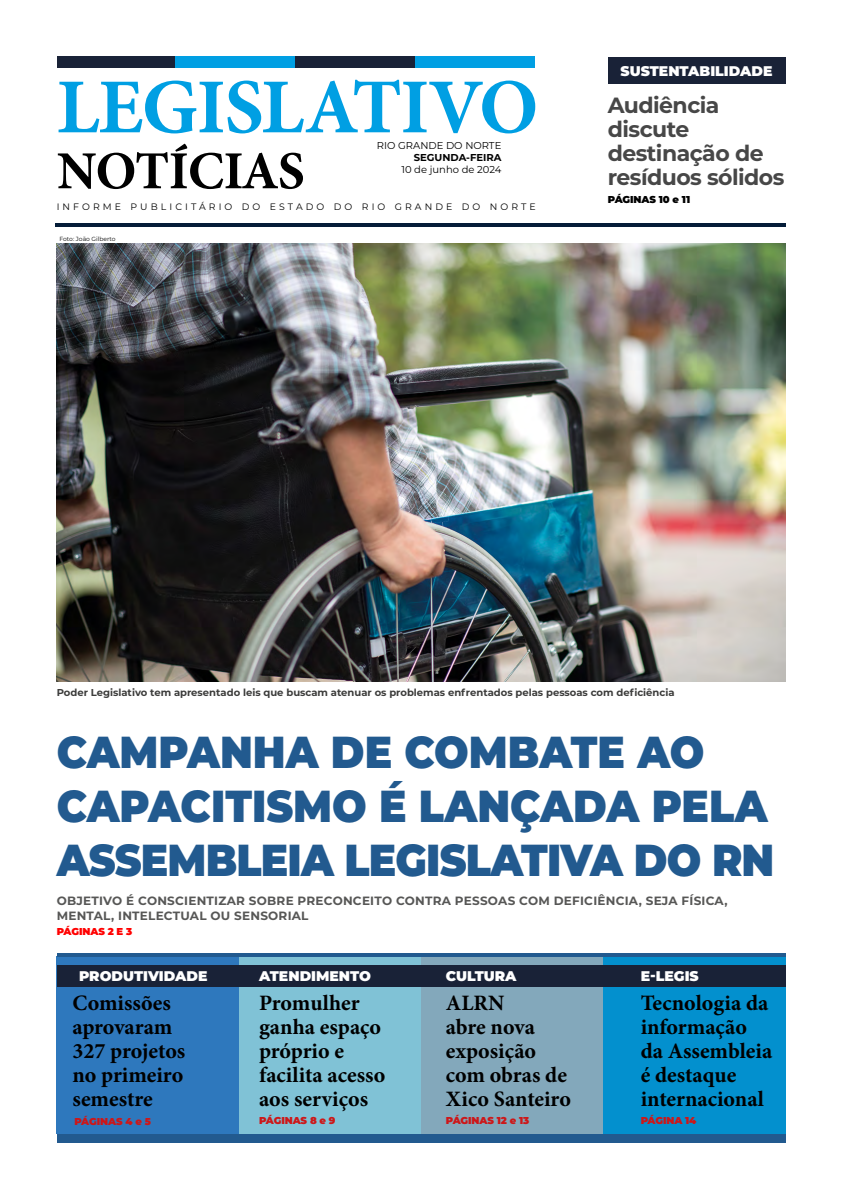
<style>
.page{position:relative;width:842px;height:1191px;background:#fff}
.page>*{position:absolute;margin:0;border:0;box-sizing:border-box;transform-origin:0 0}
.t1{font:700 77.8px "Minion Pro";letter-spacing:-.02em;color:#009fe3}
.t2{font:700 53.5px "Minion Pro";letter-spacing:-.02em;color:#000}
.t3{font:900 44.7px/54px "Montserrat";letter-spacing:-.01em;color:#225a8f;scale:.91 1}
.t4{font:700 22px/24px "Minion Pro";color:#000}
.t5{font:700 22px/24px "Montserrat";letter-spacing:-.025em;color:#474747}
.t6{font:900 14px "Montserrat";color:#fff}
.t7{font:700 12px/15px "Montserrat";letter-spacing:.02em;color:#575756}
.t8{font:700 10px "Montserrat";color:#3c3c3b}
.t9{font:900 10px "Montserrat";letter-spacing:-.01em;color:#cd1719}
.t10{font:10px "Montserrat";color:#000}
.t11{font:700 10px "Montserrat";color:#000}
.t12{font:900 10px "Montserrat";letter-spacing:-.01em;color:#000}
.t13{font:900 10px "Montserrat";letter-spacing:-.01em;color:#f00}
.t14{font:9.3px "Montserrat";letter-spacing:.33em;color:#000}
.t15{font:6px "Montserrat";color:#000}
</style>
<div class="page">
<div style="left:608px;top:57px;width:177px;height:26px;background:#192237"></div>
<div style="left:420px;top:956px;width:183px;height:178px;background:#83a8bb"></div>
<div style="left:238px;top:956px;width:182px;height:178px;background:#80c2d6"></div>
<div style="left:603px;top:956px;width:182px;height:178px;background:#0390ce"></div>
<div style="left:57px;top:956px;width:182px;height:178px;background:#2e78bd"></div>
<div style="left:57px;top:965px;width:728px;height:22px;background:#192237"></div>
<div style="left:57px;top:1134px;width:728px;height:8px;background:#225a8f"></div>
<hr style="left:57px;top:953px;width:728px;height:3px;background:#225a8f">
<div style="left:57px;top:57px;width:119px;height:11px;background:#192237"></div>
<hr style="left:55px;top:224px;width:730px;height:3px;background:#041c38">
<div style="left:295px;top:57px;width:120px;height:11px;background:#192237"></div>
<div style="left:175px;top:57px;width:120px;height:11px;background:#009fe3"></div>
<div style="left:415px;top:57px;width:119px;height:11px;background:#009fe3"></div>
<img style="left:57px;top:244px;width:728px;height:438px">
<h1 class="t1" style="left:57px;top:53px;width:483px">LEGISLATIVO</h1>
<h2 class="t2" style="left:57px;top:133px;width:249px">NOTÍCIAS</h2>
<p class="t10" style="left:377px;top:139px;width:126px">RIO GRANDE DO NORTE</p>
<p class="t11" style="left:414px;top:151px;width:89px">SEGUNDA-FEIRA</p>
<p class="t10" style="left:401px;top:163px;width:101px">10 de junho de 2024</p>
<p class="t14" style="left:57px;top:200px;width:481px">INFORME PUBLICITÁRIO DO ESTADO DO RIO GRANDE DO NORTE</p>
<p class="t15" style="left:60px;top:235px;width:58px">Foto: João Gilberto</p>
<p class="t6" style="left:620px;top:60px;width:153px">SUSTENTABILIDADE</p>
<p class="t5" style="left:608px;top:92px;width:178px">Audiência discute destinação de resíduos sólidos</p>
<p class="t12" style="left:608px;top:191px;width:84px">PÁGINAS 10 e 11</p>
<p class="t8" style="left:57px;top:685px;width:619px">Poder Legislativo tem apresentado leis que buscam atenuar os problemas enfrentados pelas pessoas com deficiência</p>
<h3 class="t3" style="left:57px;top:722px;width:790px">CAMPANHA DE COMBATE AO<br>CAPACITISMO É LANÇADA PELA<br>ASSEMBLEIA LEGISLATIVA DO RN</h3>
<p class="t7" style="left:57px;top:893px;width:672px">OBJETIVO É CONSCIENTIZAR SOBRE PRECONCEITO CONTRA PESSOAS COM DEFICIÊNCIA, SEJA FÍSICA,<br>MENTAL, INTELECTUAL OU SENSORIAL</p>
<p class="t13" style="left:57px;top:924px;width:77px">PÁGINAS 2 E 3</p>
<p class="t6" style="left:79px;top:965px;width:130px">PRODUTIVIDADE</p>
<p class="t6" style="left:259px;top:965px;width:114px">ATENDIMENTO</p>
<p class="t6" style="left:446px;top:965px;width:72px">CULTURA</p>
<p class="t6" style="left:641px;top:965px;width:60px">E-LEGIS</p>
<p class="t4" style="left:72px;top:991px;width:114px">Comissões aprovaram<br>327 projetos no primeiro semestre</p>
<p class="t4" style="left:259px;top:991px;width:128px">Promulher ganha espaço próprio e facilita acesso aos serviços</p>
<p class="t9" style="left:259px;top:1113px;width:78px">PÁGINAS 8 e 9</p>
<p class="t9" style="left:74px;top:1113px;width:78px">PÁGINAS 4 e 5</p>
<p class="t4" style="left:446px;top:991px;width:127px">ALRN<br>abre nova exposição com obras de<br>Xico Santeiro</p>
<p class="t9" style="left:446px;top:1113px;width:85px">PÁGINAS 12 e 13</p>
<p class="t4" style="left:641px;top:991px;width:133px">Tecnologia da informação da Assembleia é destaque internacional</p>
<p class="t9" style="left:641px;top:1113px;width:57px">PÁGINA 14</p>
</div>
